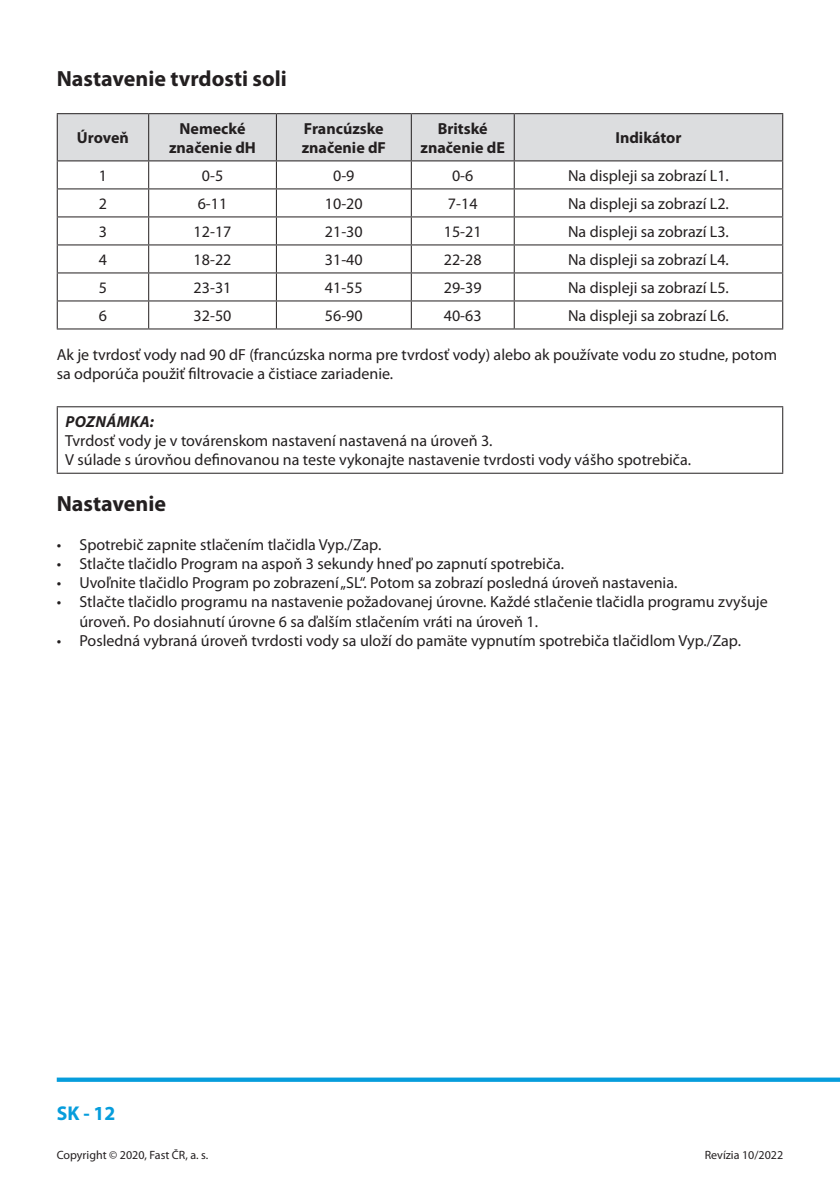
<style>
.page{position:relative;width:840px;height:1191px;background:#fff}
.page>*{position:absolute;margin:0;border:0;box-sizing:border-box;transform-origin:0 0}
.Podnadpis_11{font:700 22px "Myriad Pro";color:#231f20}
.t1{font:700 20px "Myriad Pro";color:#069ddc}
.Základný_8{font:16px/19.2px "Myriad Pro";color:#231f20}
.Odsadený_8{font:16px/19.2px "Myriad Pro";color:#231f20}
.Základný_8-2{font:700 16px/19.2px "Myriad Pro";color:#231f20;text-align:center}
.Základný_8-3{font:italic 700 16px "Myriad Pro";letter-spacing:.02em;color:#231f20}
.t2{font:12px "Myriad Pro";color:#231f20}
</style>
<div class="page">
<svg style="left:57px;top:1077px;width:782px;height:4px;background:#29aae0"></svg>
<hr style="left:57px;top:113px;width:92px;height:1px;background:#231f20">
<hr style="left:149px;top:113px;width:127px;height:1px;background:#231f20">
<hr style="left:276px;top:113px;width:135px;height:1px;background:#231f20">
<hr style="left:411px;top:113px;width:103px;height:1px;background:#231f20">
<hr style="left:514px;top:113px;width:268px;height:1px;background:#231f20">
<svg style="left:57px;top:114px;width:725px;height:214px"></svg>
<hr style="left:57px;top:328px;width:92px;height:1px;background:#231f20">
<hr style="left:149px;top:328px;width:127px;height:1px;background:#231f20">
<hr style="left:276px;top:328px;width:135px;height:1px;background:#231f20">
<hr style="left:411px;top:328px;width:103px;height:1px;background:#231f20">
<hr style="left:514px;top:328px;width:268px;height:1px;background:#231f20">
<hr style="left:57px;top:406px;width:725px;height:1px;background:#231f20">
<hr style="left:57px;top:407px;width:1px;height:66px;background:#231f20">
<hr style="left:781px;top:407px;width:1px;height:66px;background:#231f20">
<hr style="left:57px;top:473px;width:725px;height:1px;background:#231f20">
<p class="Podnadpis_11" style="left:57px;top:64px;width:231px">Nastavenie tvrdosti soli</p>
<p class="Základný_8-2" style="left:77px;top:128px;width:54px">Úroveň</p>
<p class="Základný_8-2" style="left:169px;top:118px;width:88px">Nemecké značenie dH</p>
<p class="Základný_8-2" style="left:301px;top:118px;width:86px;text-align:left">Francúzske značenie dF</p>
<p class="Základný_8-2" style="left:420px;top:118px;width:86px">Britské značenie dE</p>
<p class="Základný_8-2" style="left:615px;top:128px;width:68px">Indikátor</p>
<p class="Základný_8" style="left:99px;top:166px;width:10px">1</p>
<p class="Základný_8" style="left:202px;top:166px;width:23px">0-5</p>
<p class="Základný_8" style="left:333px;top:166px;width:23px">0-9</p>
<p class="Základný_8" style="left:452px;top:166px;width:23px">0-6</p>
<p class="Základný_8" style="left:567px;top:166px;width:162px">Na displeji sa zobrazí L1.</p>
<p class="Základný_8" style="left:99px;top:194px;width:10px">2</p>
<p class="Základný_8" style="left:198px;top:194px;width:31px">6-11</p>
<p class="Základný_8" style="left:325px;top:194px;width:39px">10-20</p>
<p class="Základný_8" style="left:447px;top:194px;width:31px">7-14</p>
<p class="Základný_8" style="left:567px;top:194px;width:162px">Na displeji sa zobrazí L2.</p>
<p class="Základný_8" style="left:99px;top:222px;width:10px">3</p>
<p class="Základný_8" style="left:193px;top:222px;width:39px">12-17</p>
<p class="Základný_8" style="left:325px;top:222px;width:39px">21-30</p>
<p class="Základný_8" style="left:443px;top:222px;width:39px">15-21</p>
<p class="Základný_8" style="left:567px;top:222px;width:162px">Na displeji sa zobrazí L3.</p>
<p class="Základný_8" style="left:99px;top:250px;width:10px">4</p>
<p class="Základný_8" style="left:193px;top:250px;width:39px">18-22</p>
<p class="Základný_8" style="left:325px;top:250px;width:39px">31-40</p>
<p class="Základný_8" style="left:443px;top:250px;width:39px">22-28</p>
<p class="Základný_8" style="left:567px;top:250px;width:162px">Na displeji sa zobrazí L4.</p>
<p class="Základný_8" style="left:99px;top:278px;width:10px">5</p>
<p class="Základný_8" style="left:193px;top:278px;width:39px">23-31</p>
<p class="Základný_8" style="left:325px;top:278px;width:39px">41-55</p>
<p class="Základný_8" style="left:443px;top:278px;width:39px">29-39</p>
<p class="Základný_8" style="left:567px;top:278px;width:162px">Na displeji sa zobrazí L5.</p>
<p class="Základný_8" style="left:99px;top:306px;width:10px">6</p>
<p class="Základný_8" style="left:193px;top:306px;width:39px">32-50</p>
<p class="Základný_8" style="left:325px;top:306px;width:39px">56-90</p>
<p class="Základný_8" style="left:443px;top:306px;width:39px">40-63</p>
<p class="Základný_8" style="left:567px;top:306px;width:162px">Na displeji sa zobrazí L6.</p>
<p class="Základný_8" style="left:57px;top:345px;width:721px">Ak je tvrdosť vody nad 90 dF (francúzska norma pre tvrdosť vody) alebo ak používate vodu zo studne, potom sa odporúča použiť filtrovacie a čistiace zariadenie.</p>
<p class="Základný_8-3" style="left:65px;top:411px;width:90px">POZNÁMKA:</p>
<p class="Základný_8" style="left:65px;top:431px;width:428px">Tvrdosť vody je v továrenskom nastavení nastavená na úroveň 3.</p>
<p class="Základný_8" style="left:65px;top:450px;width:627px">V súlade s úrovňou definovanou na teste vykonajte nastavenie tvrdosti vody vášho spotrebiča.</p>
<p class="Podnadpis_11" style="left:57px;top:489px;width:111px">Nastavenie</p>
<p class="Odsadený_8" style="left:57px;top:534px;width:326px">• Spotrebič zapnite stlačením tlačidla Vyp./Zap.</p>
<p class="Odsadený_8" style="left:57px;top:554px;width:508px">• Stlačte tlačidlo Program na aspoň 3 sekundy hneď po zapnutí spotrebiča.</p>
<p class="Odsadený_8" style="left:57px;top:573px;width:621px">• Uvoľnite tlačidlo Program po zobrazení„SL“. Potom sa zobrazí posledná úroveň nastavenia.</p>
<p class="Odsadený_8" style="left:79px;top:592px;width:689px;text-indent:-23px">• Stlačte tlačidlo programu na nastavenie požadovanej úrovne. Každé stlačenie tlačidla programu zvyšuje úroveň. Po dosiahnutí úrovne 6 sa ďalším stlačením vráti na úroveň 1.</p>
<p class="Odsadený_8" style="left:57px;top:630px;width:685px">• Posledná vybraná úroveň tvrdosti vody sa uloží do pamäte vypnutím spotrebiča tlačidlom Vyp./Zap.</p>
<p class="t1" style="left:57px;top:1099px;width:60px">SK - 12</p>
<p class="t2" style="left:57px;top:1147px;width:153px">Copyright © 2020, Fast ČR, a. s.</p>
<p class="t2" style="left:704px;top:1147px;width:80px">Revízia 10/2022</p>
</div>
